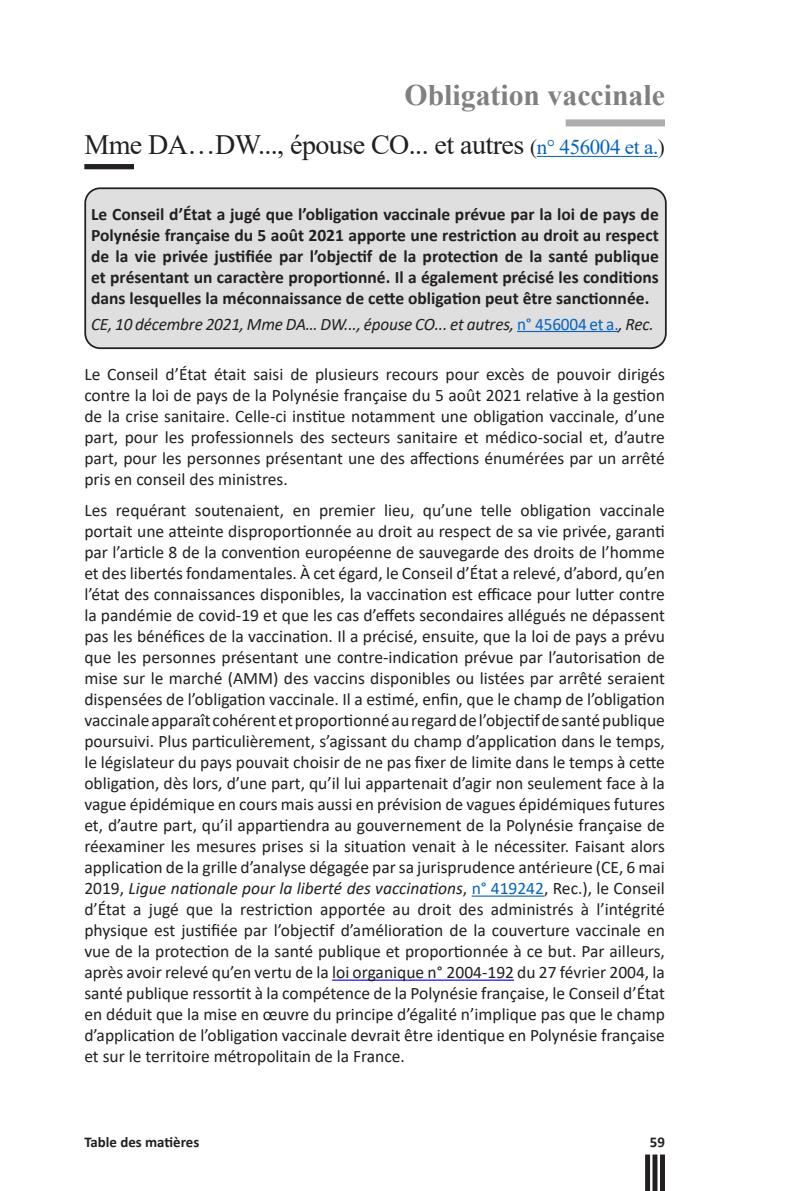
<style>
.page{position:relative;width:794px;height:1191px;background:#fff}
.page>*{position:absolute;margin:0;border:0;box-sizing:border-box;transform-origin:0 0}
.RA14_titre2{font:700 29.75px "Times New Roman";color:#808080}
.RA14_titre3{font:28px "Times New Roman";letter-spacing:-.02em;color:#231f20}
.t1{font:17.5px/21px "Calibri";color:#231f20;text-align:justify}
.t2{font:700 17.5px/21px "Calibri";color:#231f20;text-align:justify}
.RA14_titre_4{font:italic 17.5px "Calibri";letter-spacing:-.01em;color:#231f20}
.t3{font:700 14.88px "Calibri";color:#231f20}
.s1{font-size:21px}
.s2{font-size:21px;color:#0563c1}
.s3{font-style:normal;color:#0563c1}
.s4{font-style:italic}
.s5{color:#0563c1}
</style>
<div class="page">
<div style="left:645px;top:1154px;width:5px;height:37px;background:#231f20"></div>
<div style="left:660px;top:1154px;width:5px;height:37px;background:#231f20"></div>
<div style="left:652px;top:1154px;width:5px;height:37px;background:#231f20"></div>
<div style="left:566px;top:119px;width:99px;height:7px;background:#adadad"></div>
<div style="left:84px;top:164px;width:50px;height:5px;background:#231f20"></div>
<hr style="left:537px;top:156px;width:121px;height:1px;background:#0563c1">
<hr style="left:472px;top:895px;width:72px;height:1px;background:#0563c1">
<hr style="left:332px;top:979px;width:182px;height:1px;background:#00f">
<div style="left:85px;top:188px;width:581px;height:160px;background:#dfdfdf;border-radius:15px"></div>
<hr style="left:517px;top:331px;width:101px;height:1px;background:#0563c1">
<div style="left:84px;top:187px;width:582px;height:162px;border:2px solid #231f20;border-radius:15px"></div>
<p class="RA14_titre2" style="left:404px;top:73px;width:262px">Obligation vaccinale</p>
<p class="RA14_titre3" style="left:84px;top:125px;width:582px">Mme DA…DW..., épouse CO... et autres <span class="s1">(</span><span class="s2">n° 456004 et a.</span><span class="s1">)</span></p>
<p class="t2" style="left:91px;top:203px;width:569px">Le Conseil d’État a jugé que l’obligation vaccinale prévue par la loi de pays de Polynésie française du 5 août 2021 apporte une restriction au droit au respect de la vie privée justifiée par l’objectif de la protection de la santé publique et présentant un caractère proportionné. Il a également précisé les conditions dans lesquelles la méconnaissance de cette obligation peut être sanctionnée.</p>
<p class="RA14_titre_4" style="left:91px;top:311px;width:564px">CE, 10 décembre 2021, Mme DA… DW..., épouse CO... et autres, <span class="s3">n° 456004 et a.</span>, Rec.</p>
<p class="t1" style="left:84px;top:363px;width:582px">Le Conseil d’État était saisi de plusieurs recours pour excès de pouvoir dirigés contre la loi de pays de la Polynésie française du 5 août 2021 relative à la gestion de la crise sanitaire. Celle-ci institue notamment une obligation vaccinale, d’une part, pour les professionnels des secteurs sanitaire et médico-social et, d’autre part, pour les personnes présentant une des affections énumérées par un arrêté pris en conseil des ministres.</p>
<p class="t1" style="left:84px;top:499px;width:582px">Les requérant soutenaient, en premier lieu, qu’une telle obligation vaccinale portait une atteinte disproportionnée au droit au respect de sa vie privée, garanti par l’article 8 de la convention européenne de sauvegarde des droits de l’homme et des libertés fondamentales. À cet égard, le Conseil d’État a relevé, d’abord, qu’en l’état des connaissances disponibles, la vaccination est efficace pour lutter contre la pandémie de covid-19 et que les cas d’effets secondaires allégués ne dépassent pas les bénéfices de la vaccination. Il a précisé, ensuite, que la loi de pays a prévu que les personnes présentant une contre-indication prévue par l’autorisation de mise sur le marché (AMM) des vaccins disponibles ou listées par arrêté seraient dispensées de l’obligation vaccinale. Il a estimé, enfin, que le champ de l’obligation vaccinale apparaît cohérent et proportionné au regard de l’objectif de santé publique poursuivi. Plus particulièrement, s’agissant du champ d’application dans le temps, le législateur du pays pouvait choisir de ne pas fixer de limite dans le temps à cette obligation, dès lors, d’une part, qu’il lui appartenait d’agir non seulement face à la vague épidémique en cours mais aussi en prévision de vagues épidémiques futures et, d’autre part, qu’il appartiendra au gouvernement de la Polynésie française de réexaminer les mesures prises si la situation venait à le nécessiter. Faisant alors application de la grille d’analyse dégagée par sa jurisprudence antérieure (CE, 6 mai 2019, <span class="s4">Ligue nationale pour la liberté des vaccinations</span>, <span class="s5">n° 419242</span>, Rec.), le Conseil d’État a jugé que la restriction apportée au droit des administrés à l’intégrité physique est justifiée par l’objectif d’amélioration de la couverture vaccinale en vue de la protection de la santé publique et proportionnée à ce but. Par ailleurs, après avoir relevé qu’en vertu de la loi organique n° 2004-192 du 27 février 2004, la santé publique ressortit à la compétence de la Polynésie française, le Conseil d’État en déduit que la mise en œuvre du principe d’égalité n’implique pas que le champ d’application de l’obligation vaccinale devrait être identique en Polynésie française et sur le territoire métropolitain de la France.</p>
<p class="t3" style="left:84px;top:1131px;width:116px">Table des matières</p>
<p class="t3" style="left:650px;top:1132px;width:17px">59</p>
</div>
